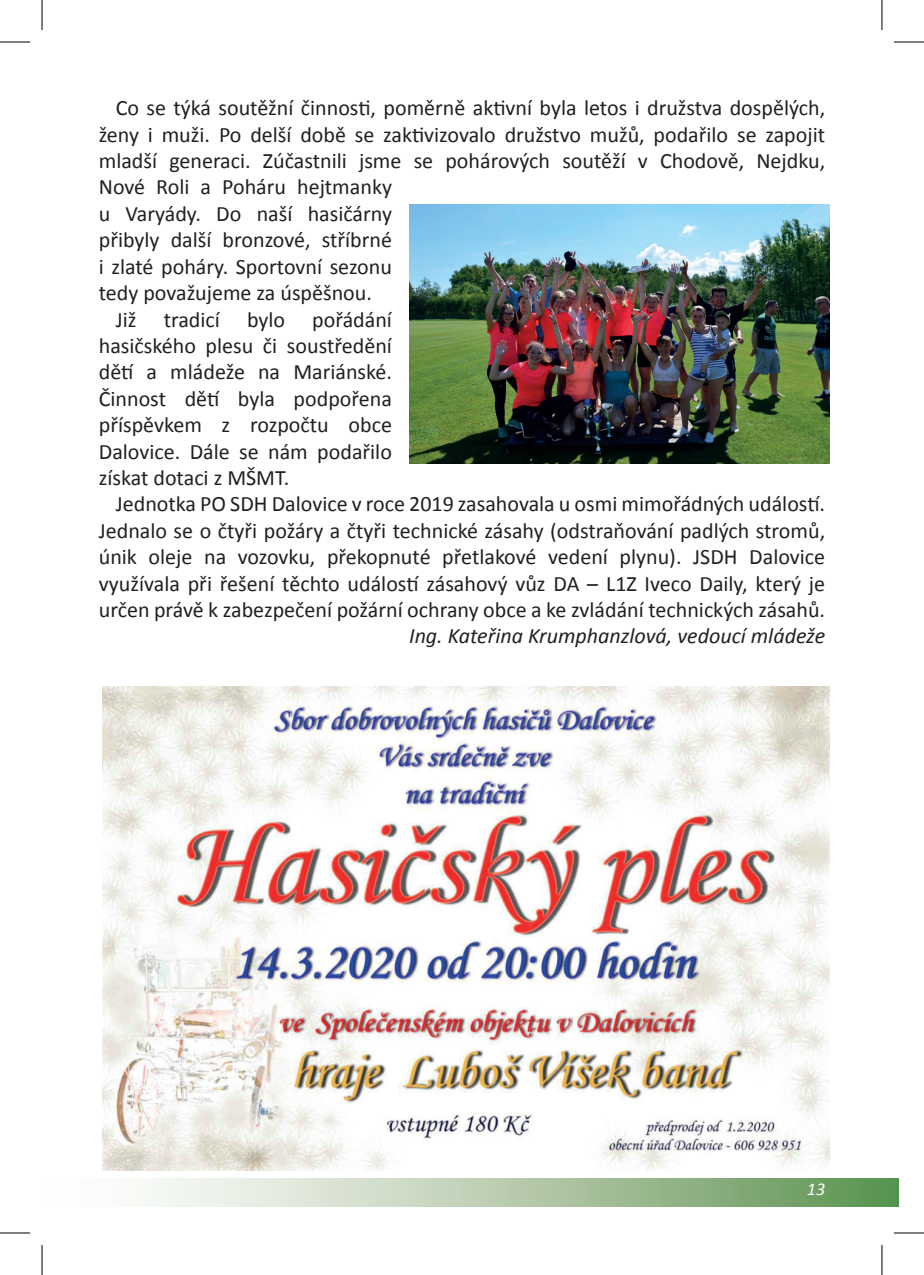
<style>
.page{position:relative;width:924px;height:1275px;background:#fff}
.page>*{position:absolute;margin:0;border:0;box-sizing:border-box;transform-origin:0 0}
.t1{font:22px/26.4px "Calibri";color:#231f20;text-align:justify}
.t2{font:italic 22px "Calibri";color:#231f20}
.t3{font:italic 18px "Calibri";color:#fff}
</style>
<div class="page">
<div style="left:25px;top:1178px;width:873px;height:29px;background:linear-gradient(to right,#fff,#649657)"></div>
<img style="left:102px;top:686px;width:727px;height:484px">
<img style="left:409px;top:205px;width:420px;height:259px">
<hr style="left:0;top:42px;width:30px;height:1px;background:#000">
<hr style="left:893px;top:42px;width:30px;height:1px;background:#000">
<hr style="left:0;top:1232px;width:30px;height:1px;background:#000">
<hr style="left:893px;top:1232px;width:30px;height:1px;background:#000">
<hr style="left:42px;top:0;width:1px;height:30px;background:#000">
<hr style="left:42px;top:1245px;width:1px;height:30px;background:#000">
<hr style="left:881px;top:0;width:1px;height:30px;background:#000">
<hr style="left:881px;top:1245px;width:1px;height:30px;background:#000">
<p class="t1" style="left:99px;top:95px;width:727px;text-align:left;text-indent:17px">Co se týká soutěžní činnosti, poměrně aktivní byla letos i družstva dospělých, ženy i muži. Po delší době se zaktivizovalo družstvo mužů, podařilo se zapojit mladší generaci. Zúčastnili jsme se pohárových soutěží v Chodově, Nejdku, Nové Roli a Poháru hejtmanky<br>u Varyády. Do naší hasičárny<br>přibyly další bronzové, stříbrné<br>i zlaté poháry. Sportovní sezonu<br>tedy považujeme za úspěšnou.</p>
<p class="t1" style="left:99px;top:306px;width:294px;text-indent:17px">Již tradicí bylo pořádání hasičského plesu či soustředění dětí a mládeže na Mariánské.<br>Činnost dětí byla podpořena příspěvkem z rozpočtu obce Dalovice. Dále se nám podařilo získat dotaci z MŠMT.</p>
<p class="t1" style="left:99px;top:491px;width:727px;text-indent:17px">Jednotka PO SDH Dalovice v roce 2019 zasahovala u osmi mimořádných událostí.<br>Jednalo se o čtyři požáry a čtyři technické zásahy (odstraňování padlých stromů, únik oleje na vozovku, překopnuté přetlakové vedení plynu). JSDH Dalovice využívala při řešení těchto událostí zásahový vůz DA – L1Z Iveco Daily, který je určen právě k zabezpečení požární ochrany obce a ke zvládání technických zásahů.</p>
<p class="t2" style="left:409px;top:621px;width:417px">Ing. Kateřina Krumphanzlová, vedoucí mládeže</p>
<p class="t3" style="left:806px;top:1177px;width:20px">13</p>
</div>
